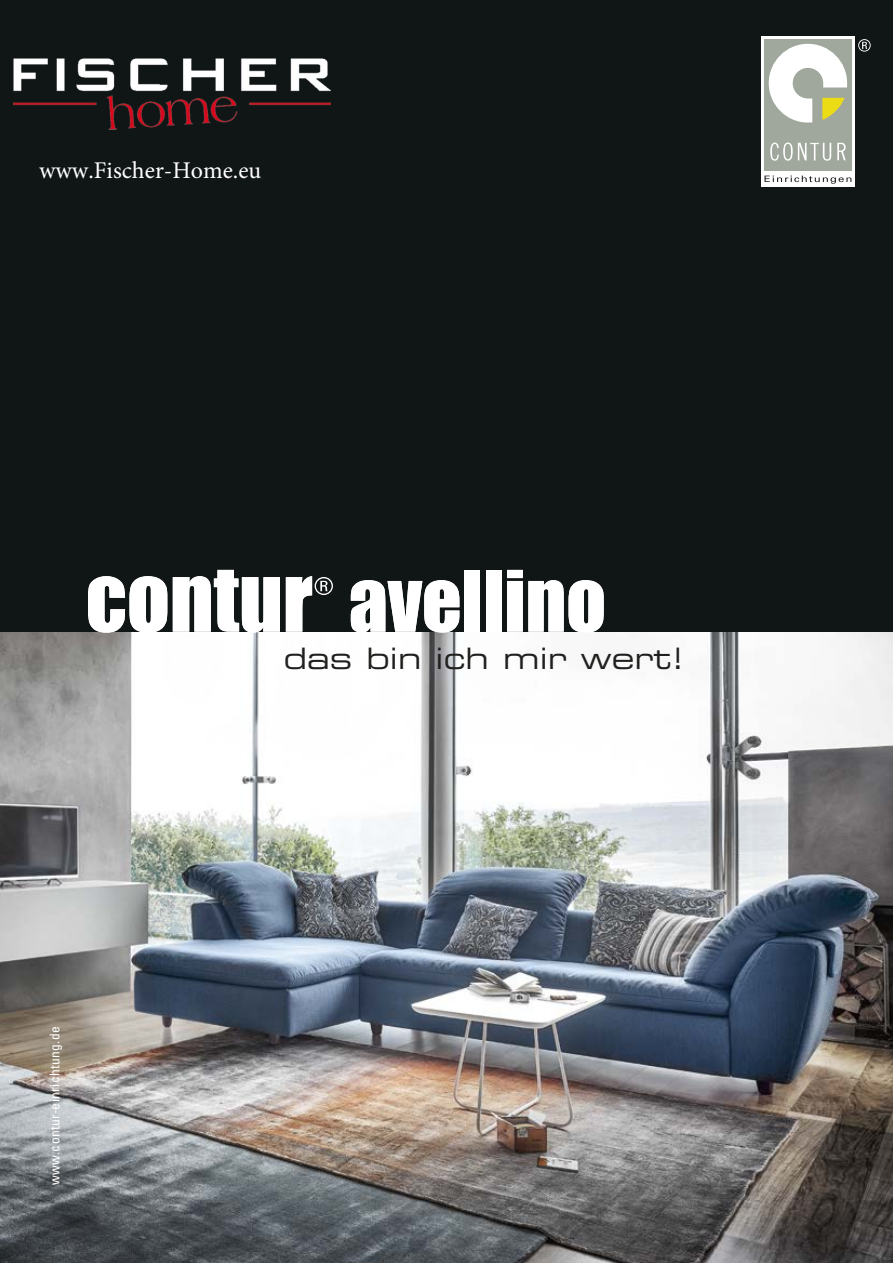
<style>
.page{position:relative;width:893px;height:1263px;background:#fff}
.page>*{position:absolute;margin:0;border:0;box-sizing:border-box;transform-origin:0 0}
.t1{font:78px "Impact";color:#fff}
.t2{font:29.55px "Eurostile Extended Two";color:#20201e}
.t3{font:24px "Minion Pro";color:#fff}
.t4{font:condensed 13.5px "Univers";letter-spacing:.03em;color:#fff}
.s1{font-size:84px}
</style>
<div class="page">
<img style="left:0;top:631px;width:893px;height:632px">
<div style="left:0;top:0;width:893px;height:631px;background:#101516"></div>
<div style="left:761px;top:36px;width:94px;height:150px;background:#fff"></div>
<svg style="left:764px;top:176px;width:87px;height:8px"></svg>
<div style="left:764px;top:39px;width:87px;height:132px;background:#a0a79c"></div>
<svg style="left:769px;top:44px;width:78px;height:79px"></svg>
<svg style="left:770px;top:142px;width:61px;height:19px"></svg>
<svg style="left:837px;top:143px;width:9px;height:17px"></svg>
<svg style="left:858px;top:39px;width:13px;height:13px"></svg>
<svg style="left:315px;top:577px;width:18px;height:18px"></svg>
<img style="left:14px;top:58px;width:317px;height:72px">
<h3 class="t3" style="left:39px;top:154px;width:224px">www.Fischer-Home.eu</h3>
<h1 class="t1" style="left:86px;top:540px;width:522px"><span class="s1">contur</span> avellino</h1>
<h2 class="t2" style="left:284px;top:638px;width:403px">das bin ich mir wert!</h2>
<p class="t4" style="left:46px;top:1185px;width:160px;rotate:-90deg">www.contur-einrichtung.de</p>
</div>
